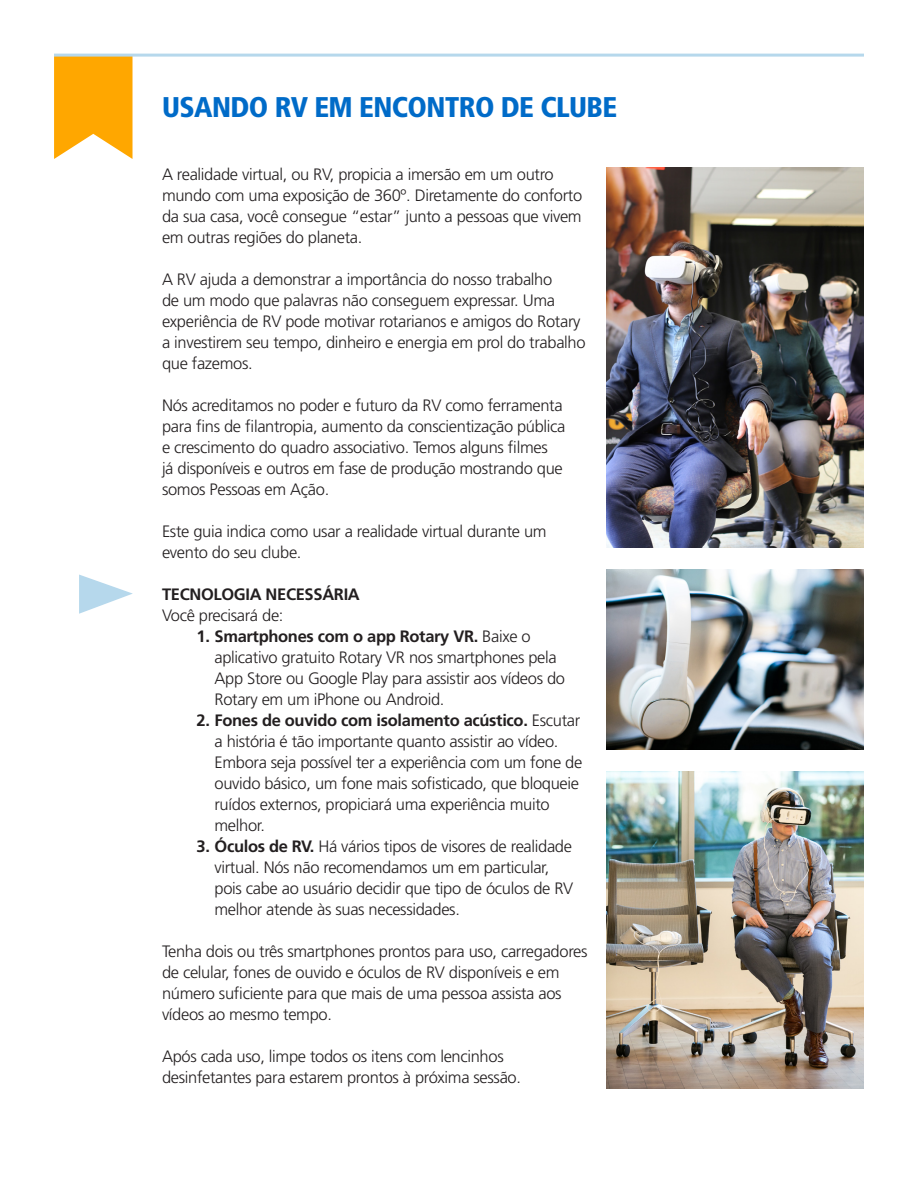
<style>
.page{position:relative;width:918px;height:1188px;background:#fff}
.page>*{position:absolute;margin:0;border:0;box-sizing:border-box;transform-origin:0 0}
.t1{font:900 condensed 28.5px "Frutiger LT Std";letter-spacing:-.02em;color:#006bc8}
.t2{font:300 16.5px/21px "Frutiger LT Std";letter-spacing:-.02em;color:#231f20}
.t3{font:700 16.5px "Frutiger LT Std";letter-spacing:-.02em;color:#231f20}
.s1{font-weight:700}
</style>
<div class="page">
<svg style="left:54px;top:57px;width:79px;height:102px;background:#ffb221"></svg>
<hr style="left:54px;top:54px;width:810px;height:3px;background:#b6d8ec">
<img style="left:607px;top:168px;width:256px;height:380px">
<img style="left:606px;top:570px;width:258px;height:179px">
<img style="left:606px;top:771px;width:258px;height:318px">
<svg style="left:79px;top:575px;width:54px;height:39px"></svg>
<p class="t1" style="left:162px;top:90px;width:457px">USANDO RV EM ENCONTRO DE CLUBE</p>
<p class="t2" style="left:162px;top:164px;width:422px">A realidade virtual, ou RV, propicia a imersão em um outro mundo com uma exposição de 360º. Diretamente do conforto da sua casa, você consegue “estar” junto a pessoas que vivem em outras regiões do planeta.</p>
<p class="t2" style="left:162px;top:269px;width:425px">A RV ajuda a demonstrar a importância do nosso trabalho<br>de um modo que palavras não conseguem expressar. Uma experiência de RV pode motivar rotarianos e amigos do Rotary a investirem seu tempo, dinheiro e energia em prol do trabalho que fazemos.</p>
<p class="t2" style="left:162px;top:395px;width:405px">Nós acreditamos no poder e futuro da RV como ferramenta para fins de filantropia, aumento da conscientização pública e crescimento do quadro associativo. Temos alguns filmes<br>já disponíveis e outros em fase de produção mostrando que somos Pessoas em Ação.</p>
<p class="t2" style="left:162px;top:521px;width:386px">Este guia indica como usar a realidade virtual durante um evento do seu clube.</p>
<p class="t3" style="left:162px;top:585px;width:199px">TECNOLOGIA NECESSÁRIA</p>
<p class="t2" style="left:162px;top:605px;width:123px">Você precisará de:</p>
<p class="t2" style="left:214px;top:626px;width:352px;text-indent:-18px"><span class="s1">1. Smartphones com o app Rotary VR.</span> Baixe o aplicativo gratuito Rotary VR nos smartphones pela App Store ou Google Play para assistir aos vídeos do Rotary em um iPhone ou Android.</p>
<p class="t2" style="left:214px;top:710px;width:369px;text-indent:-18px"><span class="s1">2. Fones de ouvido com isolamento acústico.</span> Escutar a história é tão importante quanto assistir ao vídeo.<br>Embora seja possível ter a experiência com um fone de ouvido básico, um fone mais sofisticado, que bloqueie ruídos externos, propiciará uma experiência muito melhor.</p>
<p class="t2" style="left:214px;top:836px;width:360px;text-indent:-18px"><span class="s1">3. Óculos de RV.</span> Há vários tipos de visores de realidade virtual. Nós não recomendamos um em particular, pois cabe ao usuário decidir que tipo de óculos de RV melhor atende às suas necessidades.</p>
<p class="t2" style="left:162px;top:941px;width:427px">Tenha dois ou três smartphones prontos para uso, carregadores de celular, fones de ouvido e óculos de RV disponíveis e em número suficiente para que mais de uma pessoa assista aos vídeos ao mesmo tempo.</p>
<p class="t2" style="left:162px;top:1046px;width:361px">Após cada uso, limpe todos os itens com lencinhos desinfetantes para estarem prontos à próxima sessão.</p>
</div>
